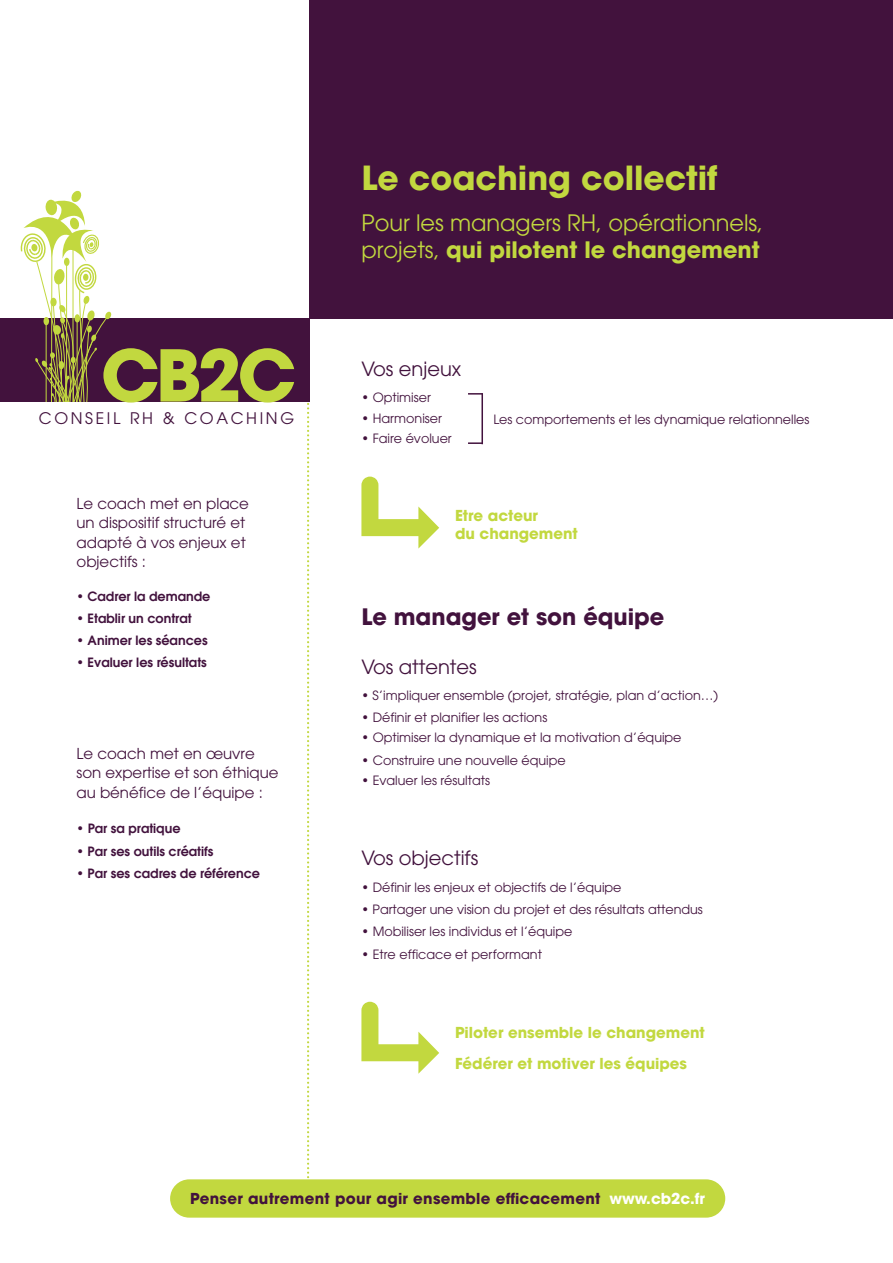
<style>
.page{position:relative;width:893px;height:1263px;background:#fff}
.page>*{position:absolute;margin:0;border:0;box-sizing:border-box;transform-origin:0 0}
.t1{font:700 70.8px "Avant Garde LT";color:#c2d83f}
.t2{font:700 33px "Avant Garde LT";color:#c2d83f}
.t3{font:22.5px/27px "Avant Garde LT";color:#c2d83f}
.t4{font:700 22.5px "Avant Garde LT";color:#42123d}
.t5{font:19.5px "Avant Garde LT";color:#42123d}
.t6{font:15.9px "Avant Garde LT";letter-spacing:.165em;color:#42123d}
.t7{font:15px/19.5px "Avant Garde LT";color:#42123d}
.t8{font:700 15px/18px "Avant Garde LT";color:#c2d83f}
.t9{font:700 15px "Avant Garde LT";letter-spacing:.02em;color:#42123d}
.t10{font:12.75px "Avant Garde LT";color:#42123d}
.t11{font:600 12.75px "Avant Garde LT";color:#42123d}
.s1{font-weight:700}
.s2{color:#fff}
</style>
<div class="page">
<svg style="left:307px;top:403px;width:2px;height:776px"></svg>
<hr style="left:481px;top:393px;width:2px;height:51px;background:#42123d">
<svg style="left:468px;top:393px;width:15px;height:2px"></svg>
<svg style="left:468px;top:442px;width:14px;height:2px"></svg>
<div style="left:309px;top:0;width:584px;height:319px;background:#42123d"></div>
<div style="left:0;top:318px;width:309px;height:84px;background:#42123d"></div>
<svg style="left:20px;top:190px;width:91px;height:212px"></svg>
<div style="left:170px;top:1179px;width:555px;height:38px;background:#c2d83f;border-radius:19px"></div>
<svg style="left:361px;top:477px;width:78px;height:72px"></svg>
<svg style="left:361px;top:1002px;width:78px;height:72px"></svg>
<h1 class="t1" style="left:101px;top:349px;width:197px">CB2C</h1>
<p class="t6" style="left:39px;top:412px;width:257px">CONSEIL RH &amp; COACHING</p>
<p class="t7" style="left:77px;top:495px;width:174px">Le coach met en place un dispositif structuré et adapté à vos enjeux et objectifs :</p>
<p class="t11" style="left:77px;top:591px;width:135px">• Cadrer la demande</p>
<p class="t11" style="left:77px;top:613px;width:117px">• Etablir un contrat</p>
<p class="t11" style="left:77px;top:636px;width:133px">• Animer les séances</p>
<p class="t11" style="left:77px;top:658px;width:132px">• Evaluer les résultats</p>
<p class="t7" style="left:77px;top:745px;width:203px">Le coach met en œuvre son expertise et son éthique au bénéfice de l’équipe :</p>
<p class="t11" style="left:77px;top:824px;width:105px">• Par sa pratique</p>
<p class="t11" style="left:77px;top:846px;width:138px">• Par ses outils créatifs</p>
<p class="t11" style="left:77px;top:868px;width:185px">• Par ses cadres de référence</p>
<h2 class="t2" style="left:361px;top:166px;width:358px">Le coaching collectif</h2>
<h3 class="t3" style="left:361px;top:211px;width:404px">Pour les managers RH, opérationnels, projets, <span class="s1">qui pilotent le changement</span></h3>
<h3 class="t5" style="left:361px;top:361px;width:101px">Vos enjeux</h3>
<p class="t10" style="left:361px;top:393px;width:71px">• Optimiser</p>
<p class="t10" style="left:361px;top:413px;width:82px">• Harmoniser</p>
<p class="t10" style="left:361px;top:433px;width:92px">• Faire évoluer</p>
<p class="t10" style="left:493px;top:415px;width:318px">Les comportements et les dynamique relationnelles</p>
<p class="t8" style="left:455px;top:508px;width:124px">Etre acteur<br>du changement</p>
<h3 class="t4" style="left:361px;top:608px;width:305px">Le manager et son équipe</h3>
<h3 class="t5" style="left:361px;top:659px;width:117px">Vos attentes</h3>
<p class="t10" style="left:361px;top:691px;width:358px">• S’impliquer ensemble (projet, stratégie, plan d’action…)</p>
<p class="t10" style="left:361px;top:713px;width:187px">• Définir et planifier les actions</p>
<p class="t10" style="left:361px;top:733px;width:322px">• Optimiser la dynamique et la motivation d’équipe</p>
<p class="t10" style="left:361px;top:755px;width:206px">• Construire une nouvelle équipe</p>
<p class="t10" style="left:361px;top:775px;width:130px">• Evaluer les résultats</p>
<h3 class="t5" style="left:361px;top:851px;width:118px">Vos objectifs</h3>
<p class="t10" style="left:361px;top:882px;width:262px">• Définir les enjeux et objectifs de l’équipe</p>
<p class="t10" style="left:361px;top:905px;width:343px">• Partager une vision du projet et des résultats attendus</p>
<p class="t10" style="left:361px;top:927px;width:212px">• Mobiliser les individus et l’équipe</p>
<p class="t10" style="left:361px;top:949px;width:182px">• Etre efficace et performant</p>
<p class="t8" style="left:455px;top:1019px;width:251px;line-height:30.8px">Piloter ensemble le changement<br>Fédérer et motiver les équipes</p>
<p class="t9" style="left:190px;top:1192px;width:516px">Penser autrement pour agir ensemble efficacement <span class="s2">www.cb2c.fr</span></p>
</div>
